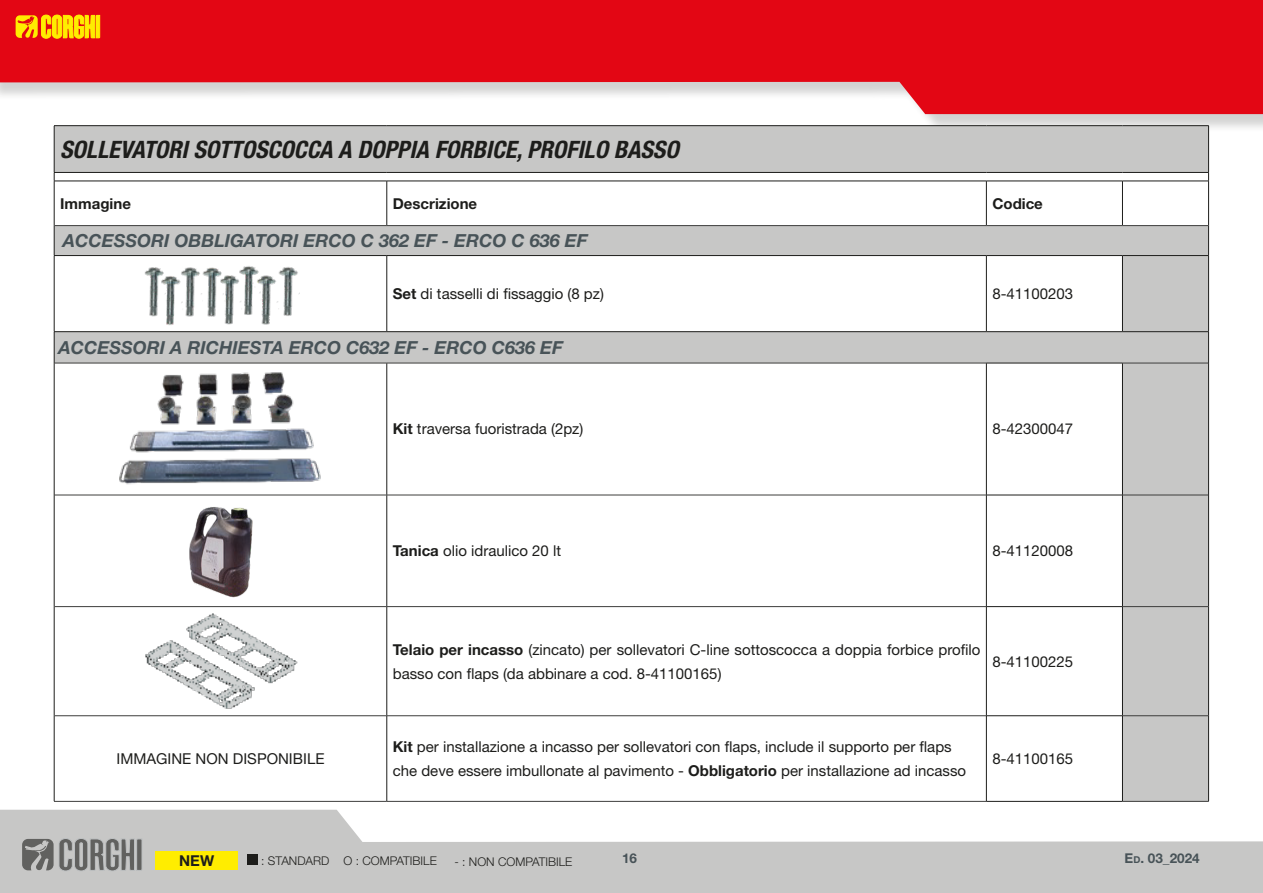
<style>
.page{position:relative;width:1263px;height:893px;background:#fff}
.page>*{position:absolute;margin:0;border:0;box-sizing:border-box;transform-origin:0 0}
.t1{font:italic 700 condensed 24px "Helvetica Neue LT Std";color:#1d1d1b}
.t2{font:italic 700 18px "Helvetica Neue LT Std";color:#485358}
.t3{font:15px/24px "Helvetica Neue LT Std";color:#1d1d1b}
.t4{font:700 15px "Helvetica Neue LT Std";color:#1d1d1b}
.t5{font:700 13.5px "Helvetica Neue LT Std";color:#485358}
.t6{font:300 12px "Helvetica Neue LT Std";color:#1d1d1b}
.s1{font-weight:700}
.s2{font-size:9.45px}
</style>
<div class="page">
<div style="left:0;top:0;width:1263px;height:133px;background:#1d1d1b;opacity:.2"></div>
<svg style="left:0;top:0;width:1263px;height:114px;fill:#e30614"></svg>
<svg style="left:0;top:810px;width:1263px;height:83px;fill:#c7c7c6"></svg>
<svg style="left:16px;top:15px;width:84px;height:23px"></svg>
<svg style="left:22px;top:838px;width:120px;height:33px"></svg>
<div style="left:155px;top:851px;width:83px;height:19px;background:#ffed00"></div>
<div style="left:247px;top:855px;width:11px;height:10px;background:#1d1d1b"></div>
<svg style="left:55px;top:126px;width:1153px;height:237px"></svg>
<div style="left:1122px;top:256px;width:86px;height:545px;background:#c7c7c6"></div>
<svg style="left:54px;top:226px;width:1px;height:29px"></svg>
<svg style="left:1208px;top:226px;width:1px;height:29px"></svg>
<hr style="left:54px;top:255px;width:333px;height:1px;background:#1d1d1b">
<hr style="left:54px;top:256px;width:1px;height:75px;background:#1d1d1b">
<hr style="left:387px;top:255px;width:599px;height:1px;background:#1d1d1b">
<hr style="left:386px;top:256px;width:1px;height:75px;background:#1d1d1b">
<hr style="left:986px;top:255px;width:136px;height:1px;background:#1d1d1b">
<hr style="left:986px;top:256px;width:1px;height:75px;background:#1d1d1b">
<hr style="left:1122px;top:255px;width:87px;height:1px;background:#1d1d1b">
<hr style="left:1122px;top:256px;width:1px;height:75px;background:#1d1d1b">
<hr style="left:1208px;top:256px;width:1px;height:75px;background:#1d1d1b">
<hr style="left:54px;top:331px;width:333px;height:1px;background:#1d1d1b">
<hr style="left:54px;top:332px;width:1px;height:31px;background:#1d1d1b">
<hr style="left:387px;top:331px;width:599px;height:1px;background:#1d1d1b">
<hr style="left:986px;top:331px;width:136px;height:1px;background:#1d1d1b">
<hr style="left:1122px;top:331px;width:87px;height:1px;background:#1d1d1b">
<hr style="left:1208px;top:332px;width:1px;height:31px;background:#1d1d1b">
<hr style="left:54px;top:363px;width:1px;height:132px;background:#1d1d1b">
<hr style="left:386px;top:363px;width:1px;height:132px;background:#1d1d1b">
<hr style="left:986px;top:363px;width:137px;height:1px;background:#1d1d1b">
<hr style="left:986px;top:363px;width:1px;height:132px;background:#1d1d1b">
<hr style="left:1122px;top:363px;width:1px;height:132px;background:#1d1d1b">
<hr style="left:1208px;top:363px;width:1px;height:132px;background:#1d1d1b">
<hr style="left:54px;top:495px;width:1px;height:112px;background:#1d1d1b">
<hr style="left:386px;top:495px;width:1px;height:111px;background:#1d1d1b">
<hr style="left:986px;top:495px;width:137px;height:1px;background:#1d1d1b">
<hr style="left:986px;top:495px;width:1px;height:111px;background:#1d1d1b">
<hr style="left:1122px;top:495px;width:1px;height:111px;background:#1d1d1b">
<hr style="left:1208px;top:495px;width:1px;height:112px;background:#1d1d1b">
<hr style="left:54px;top:607px;width:1px;height:109px;background:#1d1d1b">
<hr style="left:386px;top:607px;width:1px;height:108px;background:#1d1d1b">
<hr style="left:986px;top:606px;width:137px;height:1px;background:#1d1d1b">
<hr style="left:986px;top:607px;width:1px;height:108px;background:#1d1d1b">
<hr style="left:1122px;top:607px;width:1px;height:108px;background:#1d1d1b">
<hr style="left:1208px;top:607px;width:1px;height:109px;background:#1d1d1b">
<hr style="left:54px;top:716px;width:1px;height:85px;background:#1d1d1b">
<hr style="left:386px;top:716px;width:1px;height:85px;background:#1d1d1b">
<hr style="left:986px;top:715px;width:137px;height:1px;background:#1d1d1b">
<hr style="left:986px;top:716px;width:1px;height:85px;background:#1d1d1b">
<hr style="left:1122px;top:716px;width:1px;height:85px;background:#1d1d1b">
<hr style="left:1208px;top:716px;width:1px;height:85px;background:#1d1d1b">
<hr style="left:986px;top:801px;width:137px;height:1px;background:#1d1d1b">
<hr style="left:54px;top:363px;width:333px;height:1px;background:#3d3d3c">
<hr style="left:387px;top:363px;width:599px;height:1px;background:#3d3d3c">
<hr style="left:1123px;top:363px;width:85px;height:1px;background:#3d3d3c">
<hr style="left:54px;top:495px;width:333px;height:1px;background:#3d3d3c">
<hr style="left:387px;top:495px;width:599px;height:1px;background:#3d3d3c">
<hr style="left:1123px;top:495px;width:85px;height:1px;background:#3d3d3c">
<hr style="left:54px;top:606px;width:333px;height:1px;background:#3d3d3c">
<hr style="left:387px;top:606px;width:599px;height:1px;background:#3d3d3c">
<hr style="left:1123px;top:606px;width:85px;height:1px;background:#3d3d3c">
<hr style="left:54px;top:715px;width:333px;height:1px;background:#3d3d3c">
<hr style="left:387px;top:715px;width:599px;height:1px;background:#3d3d3c">
<hr style="left:1123px;top:715px;width:85px;height:1px;background:#3d3d3c">
<hr style="left:54px;top:801px;width:333px;height:1px;background:#3d3d3c">
<hr style="left:387px;top:801px;width:599px;height:1px;background:#3d3d3c">
<hr style="left:1123px;top:801px;width:86px;height:1px;background:#3d3d3c">
<hr style="left:54px;top:125px;width:333px;height:1px;background:#1d1d1b">
<hr style="left:54px;top:126px;width:1px;height:46px;background:#1d1d1b">
<hr style="left:387px;top:125px;width:599px;height:1px;background:#1d1d1b">
<hr style="left:986px;top:125px;width:136px;height:1px;background:#1d1d1b">
<hr style="left:1122px;top:125px;width:87px;height:1px;background:#1d1d1b">
<hr style="left:1208px;top:126px;width:1px;height:46px;background:#1d1d1b">
<hr style="left:54px;top:172px;width:333px;height:1px;background:#1d1d1b">
<hr style="left:387px;top:172px;width:599px;height:1px;background:#1d1d1b">
<hr style="left:986px;top:172px;width:136px;height:1px;background:#1d1d1b">
<hr style="left:1122px;top:172px;width:87px;height:1px;background:#1d1d1b">
<hr style="left:54px;top:181px;width:333px;height:1px;background:#1d1d1b">
<hr style="left:54px;top:181px;width:1px;height:45px;background:#1d1d1b">
<hr style="left:387px;top:181px;width:599px;height:1px;background:#1d1d1b">
<hr style="left:386px;top:181px;width:1px;height:44px;background:#1d1d1b">
<hr style="left:986px;top:181px;width:136px;height:1px;background:#1d1d1b">
<hr style="left:986px;top:181px;width:1px;height:44px;background:#1d1d1b">
<hr style="left:1122px;top:181px;width:87px;height:1px;background:#1d1d1b">
<hr style="left:1122px;top:181px;width:1px;height:44px;background:#1d1d1b">
<hr style="left:1208px;top:181px;width:1px;height:45px;background:#1d1d1b">
<hr style="left:54px;top:225px;width:333px;height:1px;background:#3d3d3c">
<hr style="left:387px;top:225px;width:599px;height:1px;background:#3d3d3c">
<hr style="left:986px;top:225px;width:136px;height:1px;background:#3d3d3c">
<hr style="left:1122px;top:225px;width:86px;height:1px;background:#3d3d3c">
<img style="left:141px;top:261px;width:159px;height:65px">
<img style="left:119px;top:372px;width:202px;height:113px">
<img style="left:189px;top:507px;width:64px;height:90px">
<img style="left:145px;top:613px;width:153px;height:96px">
<h1 class="t1" style="left:60px;top:135px;width:620px">SOLLEVATORI SOTTOSCOCCA A DOPPIA FORBICE, PROFILO BASSO</h1>
<p class="t4" style="left:60px;top:194px;width:72px">Immagine</p>
<p class="t4" style="left:393px;top:194px;width:86px">Descrizione</p>
<p class="t4" style="left:992px;top:194px;width:52px">Codice</p>
<p class="t2" style="left:63px;top:229px;width:526px">ACCESSORI OBBLIGATORI ERCO C 362 EF - ERCO C 636 EF</p>
<p class="t3" style="left:393px;top:281px;width:213px"><span class="s1">Set</span> di tasselli di fissaggio (8 pz)</p>
<p class="t3" style="left:992px;top:281px;width:82px">8-41100203</p>
<p class="t2" style="left:58px;top:336px;width:506px">ACCESSORI A RICHIESTA ERCO C632 EF - ERCO C636 EF</p>
<p class="t3" style="left:393px;top:417px;width:192px"><span class="s1">Kit</span> traversa fuoristrada (2pz)</p>
<p class="t3" style="left:992px;top:417px;width:82px">8-42300047</p>
<p class="t3" style="left:393px;top:539px;width:170px"><span class="s1">Tanica</span> olio idraulico 20 lt</p>
<p class="t3" style="left:992px;top:539px;width:82px">8-41120008</p>
<p class="t3" style="left:393px;top:637px;width:589px"><span class="s1">Telaio per incasso</span> (zincato) per sollevatori C-line sottoscocca a doppia forbice profilo basso con flaps (da abbinare a cod. 8-41100165)</p>
<p class="t3" style="left:992px;top:649px;width:82px">8-41100225</p>
<p class="t3" style="left:116px;top:746px;width:210px">IMMAGINE NON DISPONIBILE</p>
<p class="t3" style="left:393px;top:734px;width:575px"><span class="s1">Kit</span> per installazione a incasso per sollevatori con flaps, include il supporto per flaps che deve essere imbullonate al pavimento - <span class="s1">Obbligatorio</span> per installazione ad incasso</p>
<p class="t3" style="left:992px;top:746px;width:82px">8-41100165</p>
<p class="t4" style="left:179px;top:851px;width:36px">NEW</p>
<p class="t6" style="left:261px;top:854px;width:177px">: STANDARD O : COMPATIBILE</p>
<p class="t6" style="left:454px;top:854px;width:119px">- : NON COMPATIBILE</p>
<p class="t5" style="left:622px;top:849px;width:17px">16</p>
<p class="t5" style="left:1125px;top:849px;width:77px">E<span class="s2">d</span>. 03_2024</p>
</div>
